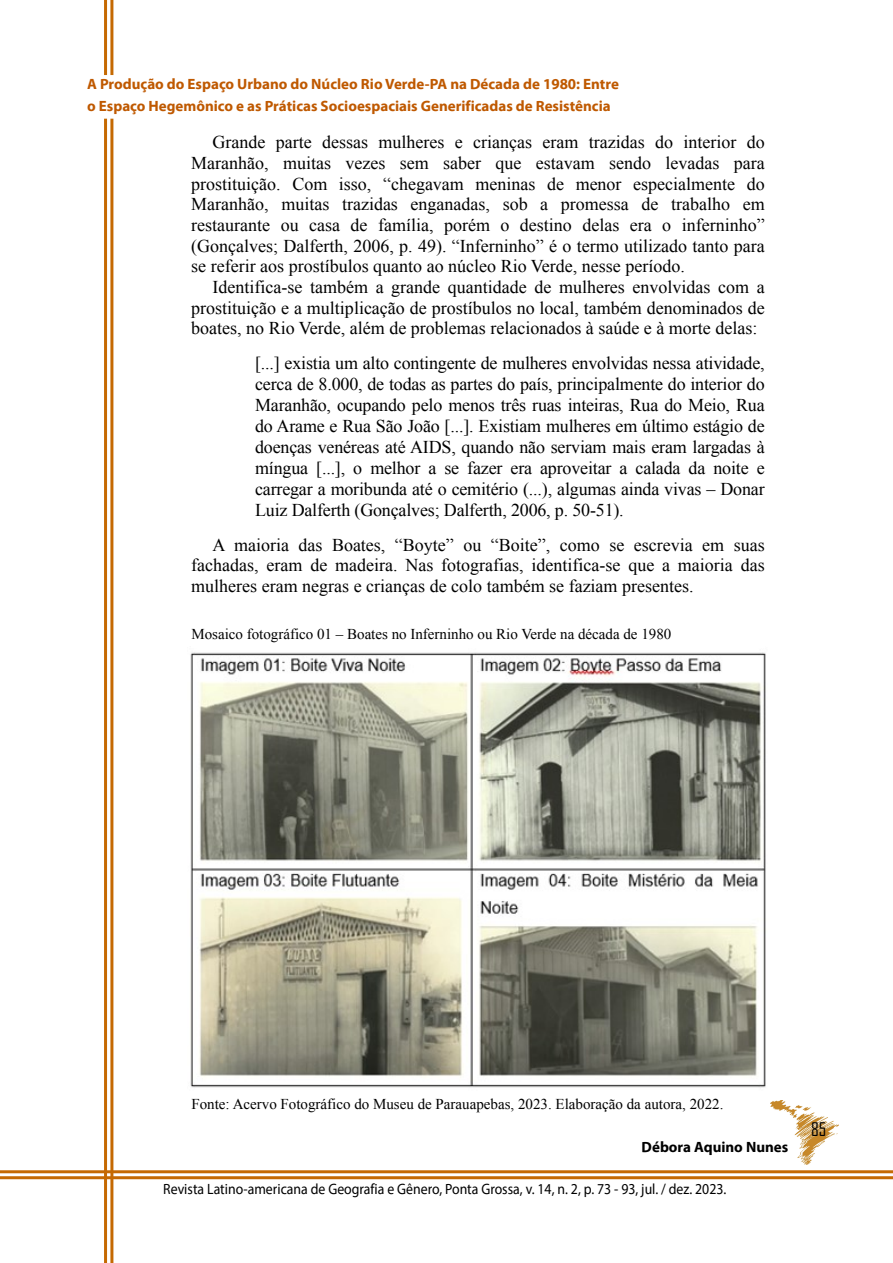
<style>
.page{position:relative;width:893px;height:1263px;background:#fff}
.page>*{position:absolute;margin:0;border:0;box-sizing:border-box;transform-origin:0 0}
.t1{font:18px/20.7px "Times New Roman";color:#000;text-align:justify}
.t2{font:18px "Agency FB";color:#000}
.t3{font:15px "Times New Roman";color:#000}
.t4{font:700 15px/22.5px "Myriad Pro";color:#bf5900}
.t5{font:15px "Myriad Pro";color:#000;scale:.92 1}
.t6{font:700 15px "Myriad Pro";color:#000}
</style>
<div class="page">
<hr style="left:110px;top:0;width:3px;height:1263px;background:#c56902">
<hr style="left:104px;top:0;width:3px;height:1263px;background:#c56902">
<hr style="left:0;top:1176px;width:893px;height:3px;background:#c56902">
<hr style="left:0;top:1170px;width:893px;height:3px;background:#c56902">
<div style="left:86px;top:77px;width:543px;height:40px;background:#fff"></div>
<img style="left:770px;top:1100px;width:69px;height:64px">
<img style="left:190px;top:652px;width:576px;height:436px">
<p class="t4" style="left:87px;top:74px;width:533px">A Produção do Espaço Urbano do Núcleo Rio Verde-PA na Década de 1980: Entre o Espaço Hegemônico e as Práticas Socioespaciais Generificadas de Resistência</p>
<p class="t1" style="left:191px;top:132px;width:575px;text-indent:21px">Grande parte dessas mulheres e crianças eram trazidas do interior do Maranhão, muitas vezes sem saber que estavam sendo levadas para prostituição. Com isso, “chegavam meninas de menor especialmente do Maranhão, muitas trazidas enganadas, sob a promessa de trabalho em restaurante ou casa de família, porém o destino delas era o inferninho” (Gonçalves; Dalferth, 2006, p. 49). “Inferninho” é o termo utilizado tanto para se referir aos prostíbulos quanto ao núcleo Rio Verde, nesse período.</p>
<p class="t1" style="left:191px;top:277px;width:575px;text-indent:21px">Identifica-se também a grande quantidade de mulheres envolvidas com a prostituição e a multiplicação de prostíbulos no local, também denominados de boates, no Rio Verde, além de problemas relacionados à saúde e à morte delas:</p>
<p class="t1" style="left:255px;top:353px;width:511px">[...] existia um alto contingente de mulheres envolvidas nessa atividade, cerca de 8.000, de todas as partes do país, principalmente do interior do Maranhão, ocupando pelo menos três ruas inteiras, Rua do Meio, Rua do Arame e Rua São João [...]. Existiam mulheres em último estágio de doenças venéreas até AIDS, quando não serviam mais eram largadas à míngua [...], o melhor a se fazer era aproveitar a calada da noite e carregar a moribunda até o cemitério (...), algumas ainda vivas – Donar Luiz Dalferth (Gonçalves; Dalferth, 2006, p. 50-51).</p>
<p class="t1" style="left:191px;top:534px;width:575px;text-indent:21px">A maioria das Boates, “Boyte” ou “Boite”, como se escrevia em suas fachadas, eram de madeira. Nas fotografias, identifica-se que a maioria das mulheres eram negras e crianças de colo também se faziam presentes.</p>
<p class="t3" style="left:191px;top:626px;width:482px">Mosaico fotográfico 01 – Boates no Inferninho ou Rio Verde na década de 1980</p>
<p class="t3" style="left:191px;top:1096px;width:533px">Fonte: Acervo Fotográfico do Museu de Parauapebas, 2023. Elaboração da autora, 2022.</p>
<p class="t6" style="left:642px;top:1140px;width:148px">Débora Aquino Nunes</p>
<p class="t5" style="left:163px;top:1183px;width:614px">Revista Latino-americana de Geografia e Gênero, Ponta Grossa, v. 14, n. 2, p. 73 - 93, jul. / dez. 2023.</p>
<p class="t2" style="left:811px;top:1118px;width:17px">85</p>
</div>
